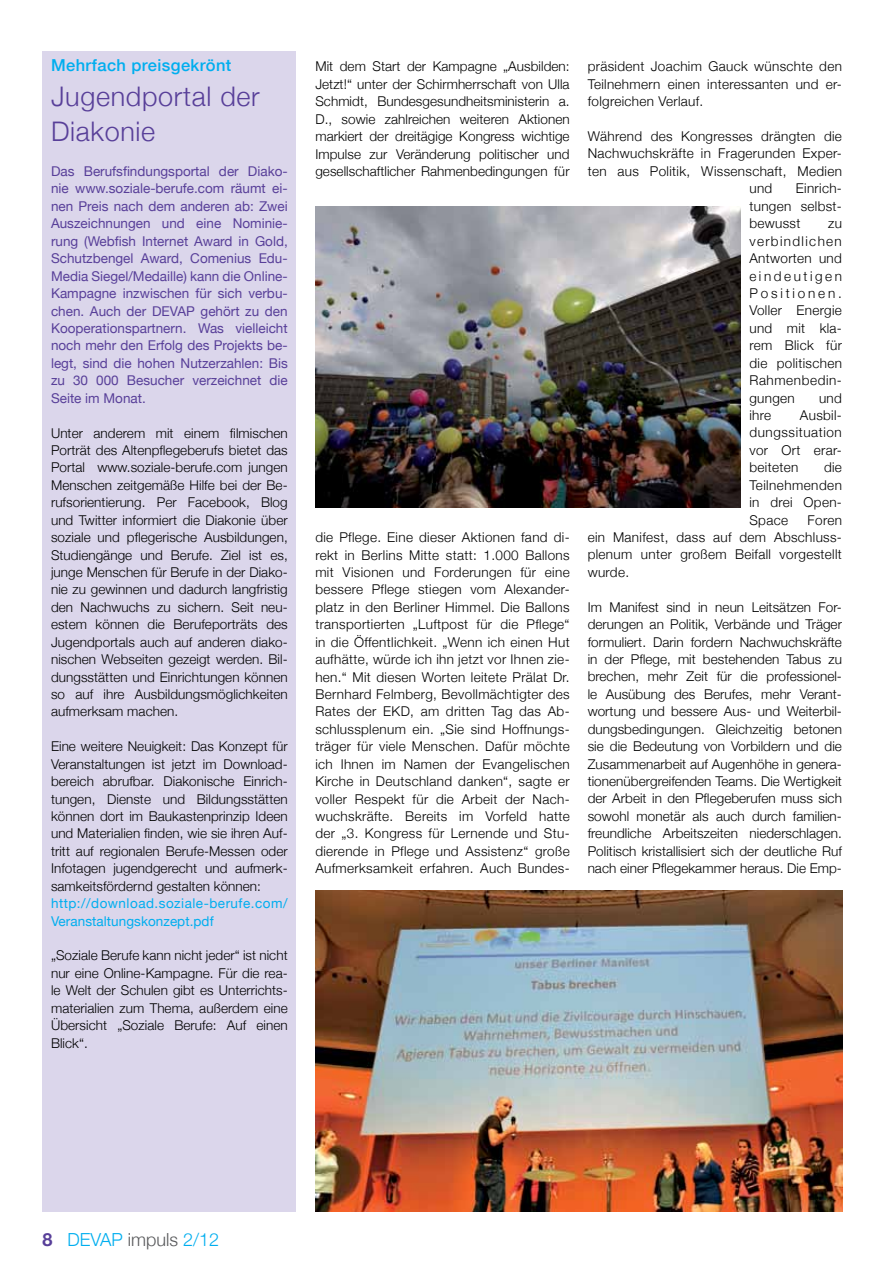
<style>
.page{position:relative;width:893px;height:1263px;background:#fff}
.page>*{position:absolute;margin:0;border:0;box-sizing:border-box;transform-origin:0 0}
.t1{font:300 27px/34.8px "Helvetica Neue";letter-spacing:.025em;color:#583f99}
.t2{font:300 18px "Helvetica Neue";color:#00aeef}
.t3{font:500 16.5px "Helvetica Neue";letter-spacing:.025em;color:#00aeef}
.t4{font:300 13.5px/17.4px "Helvetica Neue";letter-spacing:.025em;color:#000;text-align:justify}
.t5{font:13.5px/17.4px "Helvetica Neue";color:#583f99;text-align:justify}
.t6{font:13.5px/17.4px "Helvetica Neue";letter-spacing:.035em;color:#00aeef}
.s1{font-weight:700;color:#583f99}
.s2{color:#58595b}
</style>
<div class="page">
<img style="left:315px;top:207px;width:426px;height:300px">
<img style="left:315px;top:891px;width:527px;height:321px">
<div style="left:43px;top:51px;width:253px;height:1161px;background:#dbd6eb"></div>
<p class="t3" style="left:51px;top:52px;width:182px">Mehrfach preisgekrönt</p>
<h1 class="t1" style="left:51px;top:78px;width:210px">Jugendportal der<br>Diakonie</h1>
<p class="t5" style="left:51px;top:162px;width:238px">Das Berufsfindungsportal der Diako&shy;nie www.soziale-berufe.com räumt ei&shy;nen Preis nach dem anderen ab: Zwei Auszeichnungen und eine Nominie&shy;rung (Webfish Internet Award in Gold, Schutzbengel Award, Comenius Edu-Media Siegel/Medaille) kann die Online-Kampagne inzwischen für sich verbu&shy;chen. Auch der DEVAP gehört zu den Kooperationspartnern. Was vielleicht noch mehr den Erfolg des Projekts be&shy;legt, sind die hohen Nutzerzahlen: Bis zu 30 000 Besucher verzeichnet die Seite im Monat.</p>
<p class="t4" style="left:51px;top:423px;width:238px">Unter anderem mit einem filmischen Porträt des Altenpflegeberufs bietet das Portal www.soziale-berufe.com jungen Menschen zeitgemäße Hilfe bei der Be&shy;rufsorientierung. Per Facebook, Blog und Twitter informiert die Diakonie über soziale und pflegerische Ausbildungen, Studiengänge und Berufe. Ziel ist es, junge Menschen für Berufe in der Diako&shy;nie zu gewinnen und dadurch langfristig den Nachwuchs zu sichern. Seit neu&shy;estem können die Berufeporträts des Jugendportals auch auf anderen diako&shy;nischen Webseiten gezeigt werden. Bil&shy;dungsstätten und Einrichtungen können so auf ihre Ausbildungsmöglichkeiten aufmerksam machen.</p>
<p class="t4" style="left:51px;top:737px;width:238px">Eine weitere Neuigkeit: Das Konzept für Veranstaltungen ist jetzt im Download&shy;bereich abrufbar. Diakonische Einrich&shy;tungen, Dienste und Bildungsstätten können dort im Baukastenprinzip Ideen und Materialien finden, wie sie ihren Auf&shy;tritt auf regionalen Berufe-Messen oder Infotagen jugendgerecht und aufmerk&shy;samkeitsfördernd gestalten können:</p>
<p class="t6" style="left:51px;top:894px;width:238px">http://download.soziale-berufe.com/<br>Veranstaltungskonzept.pdf</p>
<p class="t4" style="left:51px;top:946px;width:238px">„Soziale Berufe kann nicht jeder“ ist nicht nur eine Online-Kampagne. Für die rea&shy;le Welt der Schulen gibt es Unterrichts&shy;materialien zum Thema, außerdem eine Übersicht „Soziale Berufe: Auf einen Blick“.</p>
<p class="t4" style="left:315px;top:57px;width:256px">Mit dem Start der Kampagne „Ausbilden:<br>Jetzt!“ unter der Schirmherrschaft von Ulla Schmidt, Bundesgesundheitsministerin a.<br>D., sowie zahlreichen weiteren Aktionen markiert der dreitägige Kongress wichtige Impulse zur Veränderung politischer und gesellschaftlicher Rahmenbedingungen für</p>
<p class="t4" style="left:315px;top:528px;width:256px">die Pflege. Eine dieser Aktionen fand di&shy;rekt in Berlins Mitte statt: 1.000 Ballons mit Visionen und Forderungen für eine bessere Pflege stiegen vom Alexander&shy;platz in den Berliner Himmel. Die Ballons transportierten „Luftpost für die Pflege“ in die Öffentlichkeit. „Wenn ich einen Hut aufhätte, würde ich ihn jetzt vor Ihnen zie&shy;hen.“ Mit diesen Worten leitete Prälat Dr.<br>Bernhard Felmberg, Bevollmächtigter des Rates der EKD, am dritten Tag das Ab&shy;schlussplenum ein. „Sie sind Hoffnungs&shy;träger für viele Menschen. Dafür möchte ich Ihnen im Namen der Evangelischen Kirche in Deutschland danken“, sagte er voller Respekt für die Arbeit der Nach&shy;wuchskräfte. Bereits im Vorfeld hatte der „3. Kongress für Lernende und Stu&shy;dierende in Pflege und Assistenz“ große Aufmerksamkeit erfahren. Auch Bundes-</p>
<p class="t4" style="left:588px;top:57px;width:256px">präsident Joachim Gauck wünschte den Teilnehmern einen interessanten und er&shy;folgreichen Verlauf.</p>
<p class="t4" style="left:588px;top:127px;width:256px">Während des Kongresses drängten die</p>
<p class="t4" style="left:588px;top:144px;width:256px">Nachwuchskräfte in Fragerunden Exper-</p>
<p class="t4" style="left:588px;top:162px;width:256px">ten aus Politik, Wissenschaft, Medien</p>
<p class="t4" style="left:749px;top:179px;width:24px">und</p>
<p class="t4" style="left:749px;top:179px;width:94px;text-indent:46px">Einrich&shy;tungen selbst&shy;bewusst</p>
<p class="t4" style="left:749px;top:214px;width:94px;text-indent:79px">zu verbindlichen Antworten und eindeutigen Positionen.<br>Voller Energie und mit kla&shy;rem Blick für die politischen Rahmenbedin&shy;gungen</p>
<p class="t4" style="left:819px;top:388px;width:24px">und</p>
<p class="t4" style="left:749px;top:406px;width:94px;text-indent:51px">Ausbil&shy;dungssituation vor Ort erar&shy;beiteten</p>
<p class="t4" style="left:749px;top:406px;width:23px">ihre</p>
<p class="t4" style="left:749px;top:458px;width:94px;text-indent:75px">die Teilnehmenden in drei Open-Space</p>
<p class="t4" style="left:588px;top:510px;width:256px;text-indent:220px">Foren ein Manifest, dass auf dem Abschluss&shy;plenum unter großem Beifall vorgestellt wurde.</p>
<p class="t4" style="left:588px;top:597px;width:256px">Im Manifest sind in neun Leitsätzen For&shy;derungen an Politik, Verbände und Träger formuliert. Darin fordern Nachwuchskräfte in der Pflege, mit bestehenden Tabus zu brechen, mehr Zeit für die professionel&shy;le Ausübung des Berufes, mehr Verant&shy;wortung und bessere Aus- und Weiterbil&shy;dungsbedingungen. Gleichzeitig betonen sie die Bedeutung von Vorbildern und die Zusammenarbeit auf Augenhöhe in genera&shy;tionenübergreifenden Teams. Die Wertigkeit der Arbeit in den Pflegeberufen muss sich sowohl monetär als auch durch familien&shy;freundliche Arbeitszeiten niederschlagen.<br>Politisch kristallisiert sich der deutliche Ruf nach einer Pflegekammer heraus. Die Emp-</p>
<h2 class="t2" style="left:43px;top:1225px;width:178px"><span class="s1">8</span> DEVAP <span class="s2">impuls</span> 2/12</h2>
</div>
